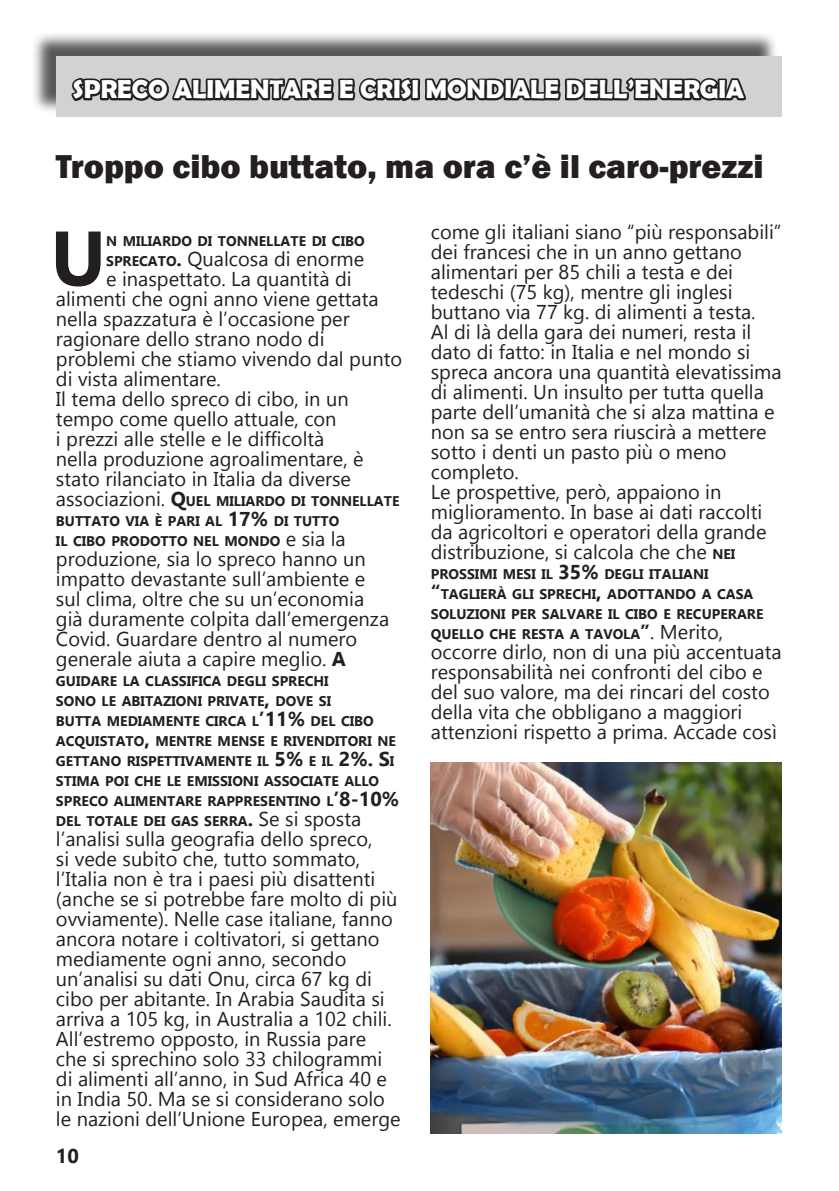
<style>
.page{position:relative;width:839px;height:1191px;background:#fff}
.page>*{position:absolute;margin:0;border:0;box-sizing:border-box;transform-origin:0 0}
.t1{font:700 77.2px "Gadugi";color:#231f20}
.t2{font:800 34px "Franklin Gothic";color:#231f20}
.t3{font:700 26px "Berlin Sans FB Demi";color:#fff}
.t4{font:20px/20px "Gadugi";color:#231f20}
.t5{font:700 20px "Gadugi";color:#231f20}
.t6{font:700 14px/20px "Gadugi";color:#231f20}
.s1{font-weight:700;font-size:14px}
.s2{font-weight:700}
.s3{font-weight:400;font-size:20px}
.s4{font-size:20px}
</style>
<div class="page">
<div style="left:31px;top:31px;width:747px;height:83px;background:#231f20;opacity:.75"></div>
<div style="left:56px;top:56px;width:726px;height:61px;background:#d1d2d4"></div>
<svg style="left:69px;top:31px;width:680px;height:70px"></svg>
<img style="left:431px;top:762px;width:351px;height:371px">
<p class="t3" style="left:73px;top:74px;width:673px">SPRECO ALIMENTARE E CRISI MONDIALE DELL’ENERGIA</p>
<p class="t2" style="left:56px;top:145px;width:709px">Troppo cibo buttato, ma ora c’è il caro-prezzi</p>
<p class="t1" style="left:50px;top:212px;width:57px">U</p>
<p class="t6" style="left:106px;top:230px;width:260px">N MILIARDO DI TONNELLATE DI CIBO</p>
<p class="t4" style="left:106px;top:248px;width:260px"><span class="s1">SPRECATO</span><span class="s2">.</span> Qualcosa di enorme</p>
<p class="t4" style="left:106px;top:268px;width:247px">e inaspettato. La quantità di</p>
<p class="t4" style="left:56px;top:288px;width:324px">alimenti che ogni anno viene gettata</p>
<p class="t4" style="left:56px;top:308px;width:295px">nella spazzatura è l’occasione per</p>
<p class="t4" style="left:56px;top:328px;width:270px">ragionare dello strano nodo di</p>
<p class="t4" style="left:56px;top:348px;width:348px">problemi che stiamo vivendo dal punto</p>
<p class="t4" style="left:56px;top:368px;width:167px">di vista alimentare.</p>
<p class="t4" style="left:56px;top:388px;width:309px">Il tema dello spreco di cibo, in un tempo come quello attuale, con<br>i prezzi alle stelle e le difficoltà nella produzione agroalimentare, è stato rilanciato in Italia da diverse</p>
<p class="t6" style="left:56px;top:490px;width:345px"><span class="s3">associazioni.</span> <span class="s4">Q</span>UEL MILIARDO DI TONNELLATE<br>BUTTATO VIA È PARI AL <span class="s4">17%</span> DI TUTTO<br>IL CIBO PRODOTTO NEL MONDO <span class="s3">e sia la</span></p>
<p class="t4" style="left:56px;top:548px;width:335px">produzione, sia lo spreco hanno un impatto devastante sull’ambiente e sul clima, oltre che su un’economia già duramente colpita dall’emergenza Covid. Guardare dentro al numero generale aiuta a capire meglio. <span class="s2">A</span></p>
<p class="t6" style="left:56px;top:670px;width:345px">GUIDARE LA CLASSIFICA DEGLI SPRECHI<br>SONO LE ABITAZIONI PRIVATE<span class="s4">,</span> DOVE SI<br>BUTTA MEDIAMENTE CIRCA L<span class="s4">’11%</span> DEL CIBO ACQUISTATO<span class="s4">,</span> MENTRE MENSE E RIVENDITORI NE GETTANO RISPETTIVAMENTE IL <span class="s4">5%</span> E IL <span class="s4">2%. S</span>I STIMA POI CHE LE EMISSIONI ASSOCIATE ALLO SPRECO ALIMENTARE RAPPRESENTINO L<span class="s4">’8-10% </span>DEL TOTALE DEI GAS SERRA<span class="s4">.</span> <span class="s3">Se si sposta</span></p>
<p class="t4" style="left:56px;top:828px;width:346px">l’analisi sulla geografia dello spreco,<br>si vede subito che, tutto sommato, l’Italia non è tra i paesi più disattenti (anche se si potrebbe fare molto di più ovviamente). Nelle case italiane, fanno ancora notare i coltivatori, si gettano mediamente ogni anno, secondo un’analisi su dati Onu, circa 67 kg di cibo per abitante. In Arabia Saudita si arriva a 105 kg, in Australia a 102 chili.<br>All’estremo opposto, in Russia pare che si sprechino solo 33 chilogrammi di alimenti all’anno, in Sud Africa 40 e in India 50. Ma se si considerano solo le nazioni dell’Unione Europea, emerge</p>
<p class="t5" style="left:56px;top:1144px;width:24px">10</p>
<p class="t4" style="left:431px;top:221px;width:352px">come gli italiani siano “più responsabili” dei francesi che in un anno gettano alimentari per 85 chili a testa e dei tedeschi (75 kg), mentre gli inglesi buttano via 77 kg. di alimenti a testa.</p>
<p class="t4" style="left:431px;top:321px;width:352px">Al di là della gara dei numeri, resta il dato di fatto: in Italia e nel mondo si spreca ancora una quantità elevatissima di alimenti. Un insulto per tutta quella parte dell’umanità che si alza mattina e non sa se entro sera riuscirà a mettere sotto i denti un pasto più o meno completo.</p>
<p class="t4" style="left:431px;top:481px;width:337px">Le prospettive, però, appaiono in miglioramento. In base ai dati raccolti da agricoltori e operatori della grande distribuzione, si calcola che che <span class="s1">NEI</span></p>
<p class="t6" style="left:431px;top:564px;width:334px">PROSSIMI MESI IL <span class="s4">35%</span> DEGLI ITALIANI <span class="s4">“</span>TAGLIERÀ GLI SPRECHI<span class="s4">,</span> ADOTTANDO A CASA SOLUZIONI PER SALVARE IL CIBO E RECUPERARE QUELLO CHE RESTA A TAVOLA<span class="s4">”</span><span class="s3">. Merito,</span></p>
<p class="t4" style="left:431px;top:641px;width:352px">occorre dirlo, non di una più accentuata responsabilità nei confronti del cibo e del suo valore, ma dei rincari del costo della vita che obbligano a maggiori attenzioni rispetto a prima. Accade così</p>
</div>
